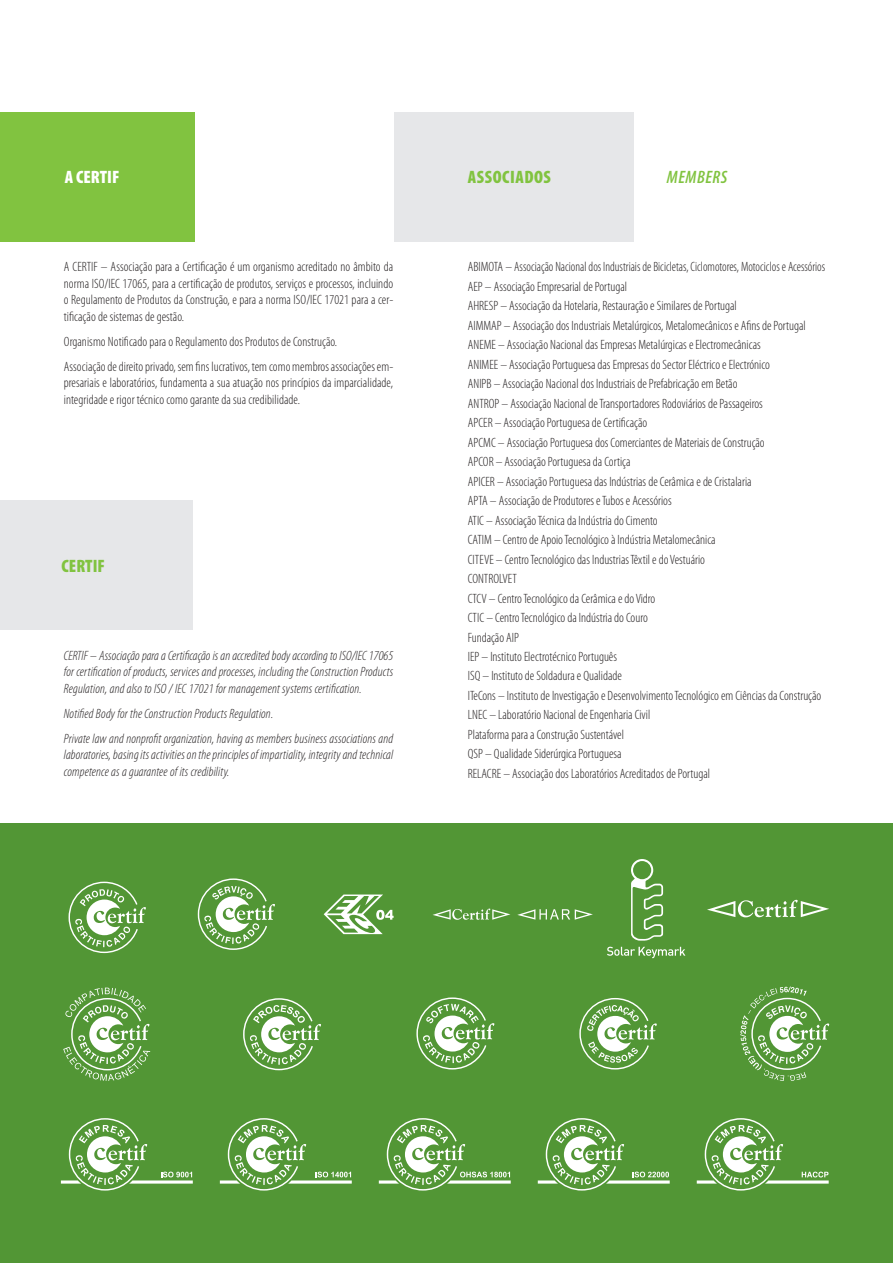
<style>
.page{position:relative;width:893px;height:1263px;background:#fff}
.page>*{position:absolute;margin:0;border:0;box-sizing:border-box;transform-origin:0 0}
.t1{font:900 condensed 18px "Myriad Pro";letter-spacing:.03em;color:#81c340}
.t2{font:900 condensed 18px "Myriad Pro";color:#fff}
.t3{font:italic 600 condensed 18px "Myriad Pro";letter-spacing:.03em;color:#81c340}
.t4{font:300 condensed 13.5px/19.5px "Myriad Pro";color:#231f20}
.t5{font:italic 300 condensed 13.5px/16.5px "Myriad Pro";letter-spacing:.01em;color:#231f20}
</style>
<div class="page">
<div style="left:0;top:824px;width:893px;height:439px;background:#529635"></div>
<div style="left:0;top:112px;width:194px;height:130px;background:#81c340"></div>
<div style="left:394px;top:112px;width:240px;height:130px;background:#e6e7e9"></div>
<svg style="left:69px;top:882px;width:77px;height:71px"></svg>
<svg style="left:198px;top:878px;width:77px;height:72px"></svg>
<svg style="left:416px;top:997px;width:78px;height:72px"></svg>
<svg style="left:433px;top:908px;width:160px;height:12px"></svg>
<svg style="left:707px;top:900px;width:122px;height:17px"></svg>
<svg style="left:324px;top:894px;width:70px;height:40px"></svg>
<svg style="left:607px;top:859px;width:78px;height:99px"></svg>
<svg style="left:63px;top:987px;width:87px;height:94px"></svg>
<svg style="left:579px;top:998px;width:78px;height:71px"></svg>
<svg style="left:243px;top:998px;width:78px;height:72px"></svg>
<div style="left:0;top:500px;width:192px;height:130px;background:#e6e7e9"></div>
<svg style="left:61px;top:1118px;width:132px;height:72px"></svg>
<svg style="left:697px;top:1118px;width:132px;height:72px"></svg>
<svg style="left:538px;top:1118px;width:132px;height:72px"></svg>
<svg style="left:379px;top:1118px;width:132px;height:72px"></svg>
<svg style="left:220px;top:1118px;width:132px;height:72px"></svg>
<svg style="left:740px;top:986px;width:89px;height:95px"></svg>
<h1 class="t2" style="left:65px;top:166px;width:56px">A CERTIF</h1>
<p class="t4" style="left:64px;top:259px;width:331px;line-height:16.5px;text-align:justify">A CERTIF – Associação para a Certificação é um organismo acreditado no âmbito da norma ISO/IEC 17065, para a certificação de produtos, serviços e processos, incluindo o Regulamento de Produtos da Construção, e para a norma ISO/IEC 17021 para a cer&shy;tificação de sistemas de gestão.</p>
<p class="t4" style="left:64px;top:329px;width:331px;line-height:25px">Organismo Notificado para o Regulamento dos Produtos de Construção.<br>Associação de direito privado, sem fins lucrativos, tem como membros associações em-</p>
<p class="t4" style="left:64px;top:375px;width:331px;line-height:16.5px">presariais e laboratórios, fundamenta a sua atuação nos princípios da imparcialidade, integridade e rigor técnico como garante da sua credibilidade.</p>
<h1 class="t1" style="left:62px;top:554px;width:45px">CERTIF</h1>
<p class="t5" style="left:64px;top:647px;width:331px;text-align:justify">CERTIF – Associação para a Certificação is an accredited body according to ISO/IEC 17065 for certification of products, services and processes, including the Construction Products Regulation, and also to ISO / IEC 17021 for management systems certification.</p>
<p class="t5" style="left:64px;top:700px;width:331px;line-height:25px">Notified Body for the Construction Products Regulation.<br>Private law and nonprofit organization, having as members business associations and</p>
<p class="t5" style="left:64px;top:746px;width:331px">laboratories, basing its activities on the principles of impartiality, integrity and technical competence as a guarantee of its credibility.</p>
<h1 class="t1" style="left:468px;top:166px;width:84px">ASSOCIADOS</h1>
<h1 class="t3" style="left:667px;top:166px;width:62px">MEMBERS</h1>
<p class="t4" style="left:468px;top:257px;width:359px">ABIMOTA – Associação Nacional dos Industriais de Bicicletas, Ciclomotores, Motociclos e Acessórios AEP – Associação Empresarial de Portugal<br>AHRESP – Associação da Hotelaria, Restauração e Similares de Portugal<br>AIMMAP – Associação dos Industriais Metalúrgicos, Metalomecânicos e Afins de Portugal ANEME – Associação Nacional das Empresas Metalúrgicas e Electromecânicas<br>ANIMEE – Associação Portuguesa das Empresas do Sector Eléctrico e Electrónico<br>ANIPB – Associação Nacional dos Industriais de Prefabricação em Betão<br>ANTROP – Associação Nacional de Transportadores Rodoviários de Passageiros<br>APCER – Associação Portuguesa de Certificação<br>APCMC – Associação Portuguesa dos Comerciantes de Materiais de Construção<br>APCOR – Associação Portuguesa da Cortiça<br>APICER – Associação Portuguesa das Indústrias de Cerâmica e de Cristalaria<br>APTA – Associação de Produtores e Tubos e Acessórios<br>ATIC – Associação Técnica da Indústria do Cimento<br>CATIM – Centro de Apoio Tecnológico à Indústria Metalomecânica<br>CITEVE – Centro Tecnológico das Industrias Têxtil e do Vestuário<br>CONTROLVET<br>CTCV – Centro Tecnológico da Cerâmica e do Vidro<br>CTIC – Centro Tecnológico da Indústria do Couro<br>Fundação AIP<br>IEP – Instituto Electrotécnico Português<br>ISQ – Instituto de Soldadura e Qualidade<br>ITeCons – Instituto de Investigação e Desenvolvimento Tecnológico em Ciências da Construção LNEC – Laboratório Nacional de Engenharia Civil<br>Plataforma para a Construção Sustentável<br>QSP – Qualidade Siderúrgica Portuguesa<br>RELACRE – Associação dos Laboratórios Acreditados de Portugal</p>
</div>
